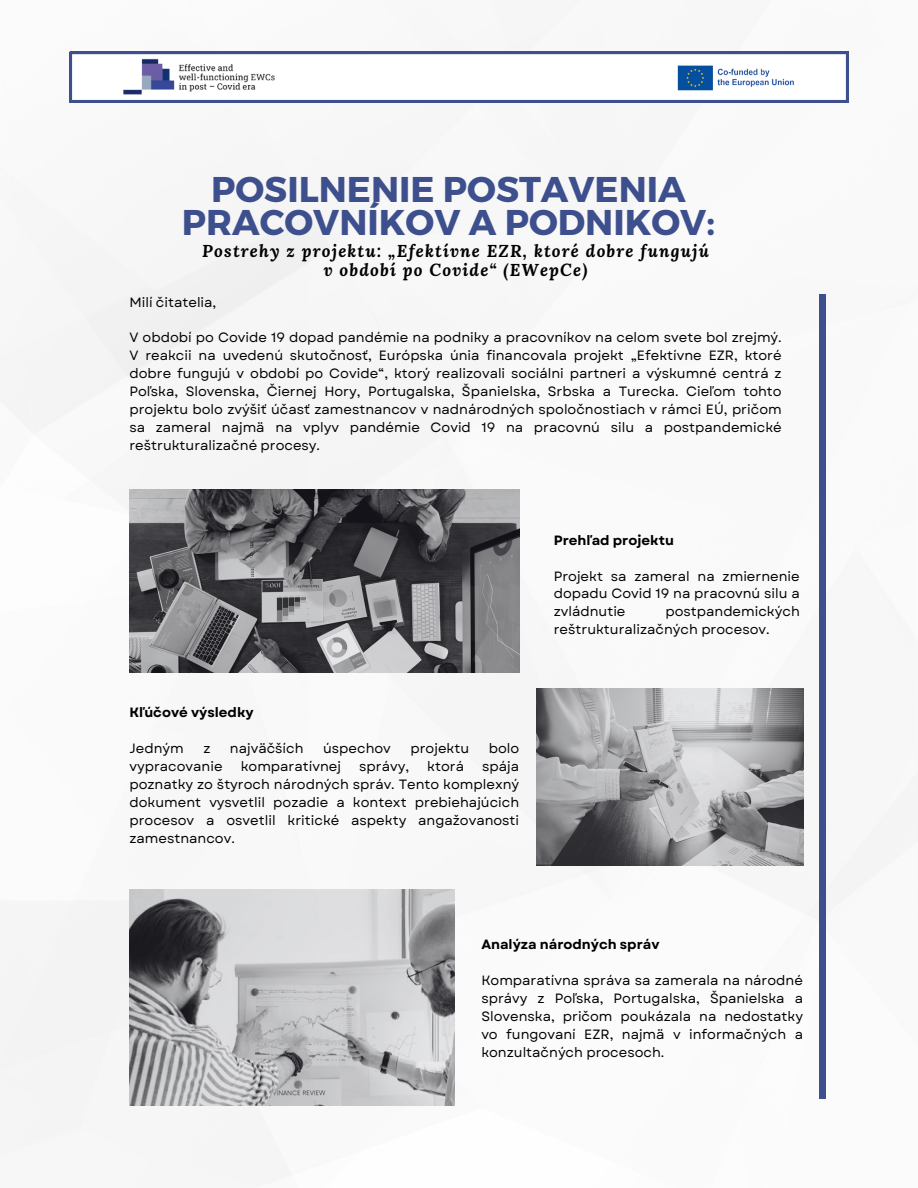
<style>
.page{position:relative;width:918px;height:1188px;background:#fff}
.page>*{position:absolute;margin:0;border:0;box-sizing:border-box;transform-origin:0 0}
.t1{font:700 35.85px/32.4px "Montserrat";color:#3d4f8d;text-align:center}
.t2{font:italic 700 17.1px/19.2px "Lora";letter-spacing:.07em;color:#000;text-align:center}
.t3{font:13.5px/18px "Garet";color:#000;text-align:justify}
.t4{font:700 13.5px "Garet";color:#000}
</style>
<div class="page">
<img style="left:0;top:51px;width:918px;height:1135px">
<div style="left:819px;top:294px;width:7px;height:805px;background:#3d4f8d"></div>
<svg style="left:70px;top:52px;width:778px;height:50px"></svg>
<img style="left:121px;top:51px;width:155px;height:50px">
<img style="left:677px;top:64px;width:126px;height:27px">
<img style="left:129px;top:489px;width:391px;height:183px">
<img style="left:537px;top:688px;width:266px;height:178px">
<img style="left:129px;top:890px;width:326px;height:216px">
<p class="t1" style="left:182px;top:172px;width:534px">POSILNENIE POSTAVENIA<br>PRACOVNÍKOV A PODNIKOV:</p>
<p class="t2" style="left:202px;top:241px;width:508px">Postrehy z projektu: „Efektívne EZR, ktoré dobre fungujú v období po Covide“ (EWepCe)</p>
<h2 class="t3" style="left:129px;top:293px;width:88px">Milí čitatelia,</h2>
<p class="t3" style="left:129px;top:329px;width:654px">V období po Covide 19 dopad pandémie na podniky a pracovníkov na celom svete bol zrejmý.<br>V reakcii na uvedenú skutočnosť, Európska únia financovala projekt „Efektívne EZR, ktoré dobre fungujú v období po Covide“, ktorý realizovali sociálni partneri a výskumné centrá z Poľska, Slovenska, Čiernej Hory, Portugalska, Španielska, Srbska a Turecka. Cieľom tohto projektu bolo zvýšiť účasť zamestnancov v nadnárodných spoločnostiach v rámci EÚ, pričom sa zameral najmä na vplyv pandémie Covid 19 na pracovnú silu a postpandemické reštrukturalizačné procesy.</p>
<h3 class="t4" style="left:129px;top:703px;width:126px">Kľúčové výsledky</h3>
<p class="t3" style="left:129px;top:739px;width:56px">Jedným</p>
<p class="t3" style="left:203px;top:739px;width:9px">z</p>
<p class="t3" style="left:230px;top:739px;width:75px">najväčších</p>
<p class="t3" style="left:323px;top:739px;width:69px">úspechov</p>
<p class="t3" style="left:410px;top:739px;width:60px">projektu</p>
<p class="t3" style="left:489px;top:739px;width:32px">bolo</p>
<p class="t3" style="left:129px;top:757px;width:95px">vypracovanie</p>
<p class="t3" style="left:241px;top:757px;width:102px">komparatívnej</p>
<p class="t3" style="left:359px;top:757px;width:51px">správy,</p>
<p class="t3" style="left:427px;top:757px;width:38px">ktorá</p>
<p class="t3" style="left:129px;top:757px;width:391px;text-indent:353px">spája poznatky zo štyroch národných správ. Tento komplexný dokument vysvetlil pozadie a kontext prebiehajúcich procesov a osvetlil kritické aspekty angažovanosti zamestnancov.</p>
<h3 class="t4" style="left:554px;top:530px;width:122px">Prehľad projektu</h3>
<p class="t3" style="left:554px;top:567px;width:248px">Projekt sa zameral na zmiernenie dopadu Covid 19 na pracovnú silu a zvládnutie</p>
<p class="t3" style="left:554px;top:603px;width:248px;text-indent:112px">postpandemických reštrukturalizačných procesov.</p>
<p class="t4" style="left:481px;top:935px;width:180px">Analýza národných správ</p>
<p class="t3" style="left:481px;top:971px;width:323px">Komparatívna správa sa zamerala na národné správy z Poľska, Portugalska, Španielska a Slovenska, pričom poukázala na nedostatky vo fungovaní EZR, najmä v informačných a konzultačných procesoch.</p>
</div>
